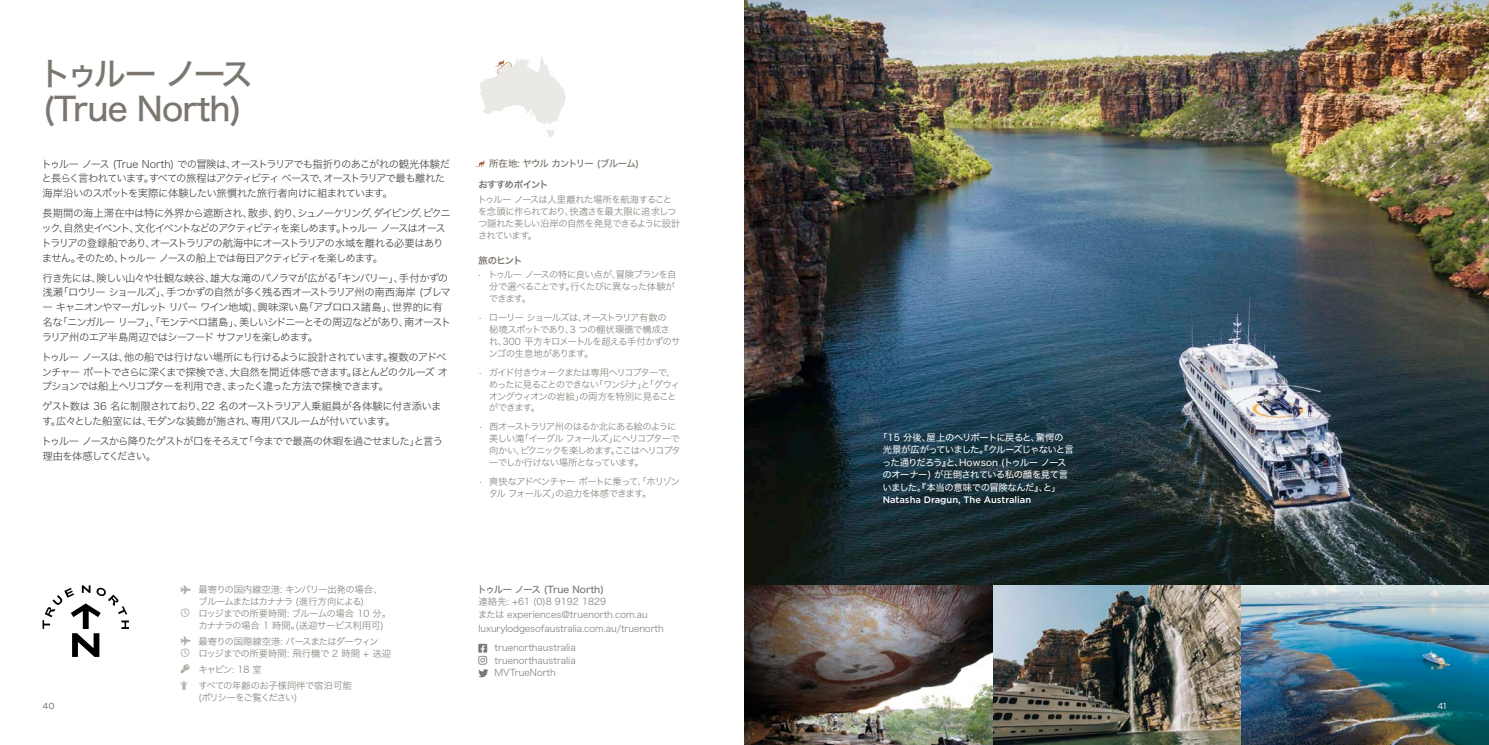
<style>
.page{position:relative;width:1489px;height:745px;background:#fff}
.page>*{position:absolute;margin:0;border:0;box-sizing:border-box;transform-origin:0 0}
.t1{font:32.5px/35px "Hiragino Sans W5";letter-spacing:-.035em;color:#7b766f}
.t2{font:10.38px/14.8px "Hiragino Sans W2";letter-spacing:-.085em;color:#333334}
.t3{font:10.38px/14.8px "Hiragino Sans W2";letter-spacing:-.06em;color:#333334}
.t4{font:9.38px/11.9px "Hiragino Sans W2";letter-spacing:-.06em;color:#7b766f}
.t5{font:9.38px/12.5px "Hiragino Sans W4";letter-spacing:-.055em;color:#fff}
.t6{font:9.38px/11.9px "Hiragino Sans W2";letter-spacing:-.1em;color:#7b766f}
.t7{font:9.38px/12.5px "Hiragino Sans W2";color:#7b766f}
.t8{font:9.38px/11.9px "Hiragino Sans W2";letter-spacing:-.09em;color:#7b766f}
.t9{font:9.38px/18.9px "Hiragino Sans W2";letter-spacing:-.005em;color:#7b766f}
.t10{font:9.38px/11.9px "Hiragino Sans W2";letter-spacing:-.085em;color:#7b766f}
.t11{font:9.38px/11.9px "Hiragino Sans W2";letter-spacing:-.095em;color:#7b766f}
.t12{font:500 9.38px "Gotham";color:#fff}
.t13{font:9.38px/16.1px "Hiragino Sans W2";letter-spacing:-.035em;color:#7b766f}
.t14{font:9.38px "Hiragino Sans W5";letter-spacing:-.01em;color:#7b766f}
.t15{font:9.38px "Hiragino Sans W5";letter-spacing:-.08em;color:#7b766f}
.t16{font:9.38px "Hiragino Sans W2";letter-spacing:-.115em;color:#7b766f}
.t17{font:9.38px "Hiragino Sans W6";letter-spacing:-.07em;color:#7b766f}
.t18{font:8.75px "Gotham";color:#636366}
.t19{font:8.75px "Gotham";color:#fff}
.s1{color:#9b958f}
</style>
<div class="page">
<img style="left:744px;top:0;width:744px;height:744px">
<svg style="left:480px;top:57px;width:86px;height:80px"></svg>
<svg style="left:43px;top:585px;width:86px;height:71px"></svg>
<svg style="left:475px;top:160px;width:9px;height:7px"></svg>
<h1 class="t1" style="left:39px;top:54px;width:215px">トゥルー ノース(True North)</h1>
<p class="t2" style="left:41px;top:155px;width:410px">トゥルー ノース (True North) での冒険は、オーストラリアでも指折りのあこがれの観光体験だと長らく言われています。すべての旅程はアクティビティ ベースで、オーストラリアで最も離れた海岸沿いのスポットを実際に体験したい旅慣れた旅行者向けに組まれています。</p>
<p class="t2" style="left:41px;top:205px;width:411px">長期間の海上滞在中は特に外界から遮断され、散歩、釣り、シュノーケリング、ダイビング、ピクニック、自然史イベント、文化イベントなどのアクティビティを楽しめます。トゥルー ノースはオーストラリアの登録船であり、オーストラリアの航海中にオーストラリアの水域を離れる必要はありません。そのため、トゥルー ノースの船上では毎日アクティビティを楽しめます。</p>
<p class="t2" style="left:42px;top:269px;width:411px">行き先には、険しい山々や壮観な峡谷、雄大な滝のパノラマが広がる「キンバリー」、手付かずの浅瀬「ロウリー ショールズ」、手つかずの自然が多く残る西オーストラリア州の南西海岸 (ブレマー キャニオンやマーガレット リバー ワイン地域)、興味深い島「アブロロス諸島」、世界的に有名な「ニンガルー リーフ」、「モンテベロ諸島」、美しいシドニーとその周辺などがあり、南オーストラリア州のエア半島周辺ではシーフード サファリを楽しめます。</p>
<p class="t2" style="left:41px;top:348px;width:408px">トゥルー ノースは、他の船では行けない場所にも行けるように設計されています。複数のアドベンチャー ボートでさらに深くまで探検でき、大自然を間近体感できます。ほとんどのクルーズ オプションでは船上ヘリコプターを利用でき、まったく違った方法で探検できます。</p>
<p class="t3" style="left:42px;top:398px;width:401px">ゲスト数は 36 名に制限されており、22 名のオーストラリア人乗組員が各体験に付き添います。広々とした船室には、モダンな装飾が施され、専用バスルームが付いています。</p>
<p class="t2" style="left:41px;top:433px;width:403px">トゥルー ノースから降りたゲストが口をそろえて「今までで最高の休暇を過ごせました」と言う理由を体感してください。</p>
<p class="t15" style="left:489px;top:155px;width:151px">所在地: ヤウル カントリー (ブルーム)</p>
<p class="t17" style="left:478px;top:176px;width:72px">おすすめポイント</p>
<p class="t4" style="left:477px;top:193px;width:205px">トゥルー ノースは人里離れた場所を航海することを念頭に作られており、快適さを最大限に追求しつつ隠れた美しい沿岸の自然を発見できるように設計されています。</p>
<p class="t17" style="left:478px;top:251px;width:45px">旅のヒント</p>
<p class="t10" style="left:489px;top:268px;width:189px;text-indent:-11px"><span class="s1">•</span> トゥルー ノースの特に良い点が、冒険プランを自分で選べることです。行くたびに異なった体験ができます。</p>
<p class="t4" style="left:488px;top:311px;width:193px;text-indent:-10px"><span class="s1">•</span> ローリー ショールズは、オーストラリア有数の<br>秘境スポットであり、3 つの棚状環礁で構成され、300 平方キロメートルを超える手付かずのサンゴの生息地があります。</p>
<p class="t8" style="left:489px;top:365px;width:192px;text-indent:-11px"><span class="s1">•</span> ガイド付きウォークまたは専用ヘリコプターで、めったに見ることのできない「ワンジナ」と「グウィオングウィオンの岩絵」の両方を特別に見ることができます。</p>
<p class="t6" style="left:489px;top:420px;width:193px;text-indent:-11px"><span class="s1">•</span> 西オーストラリア州のはるか北にある絵のように美しい滝「イーグル フォールズ」にヘリコプターで向かい、ピクニックを楽しめます。ここはヘリコプターでしか行けない場所となっています。</p>
<p class="t11" style="left:488px;top:474px;width:193px;text-indent:-10px"><span class="s1">•</span> 爽快なアドベンチャー ボートに乗って、「ホリゾンタル フォールズ」の迫力を体感できます。</p>
<p class="t5" style="left:882px;top:430px;width:193px;text-indent:-4px">「15 分後、屋上のヘリポートに戻ると、驚愕の光景が広がっていました。『クルーズじゃないと言った通りだろう』と、Howson (トゥルーノースのオーナー) が圧倒されている私の顔を見て言いました。『本当の意味での冒険なんだ』、と」</p>
<p class="t12" style="left:882px;top:493px;width:150px">Natasha Dragun, The Australian</p>
<p class="t14" style="left:477px;top:580px;width:128px">トゥルー ノース (True North)</p>
<p class="t7" style="left:478px;top:594px;width:171px">連絡先: +61 (0)8 9192 1829<br>または experiences@truenorth.com.au</p>
<p class="t9" style="left:494px;top:618px;width:171px;text-indent:-16px">luxurylodgesofaustralia.com.au/truenorth truenorthaustralia</p>
<p class="t7" style="left:494px;top:652px;width:83px">truenorthaustralia<br>MVTrueNorth</p>
<p class="t4" style="left:198px;top:582px;width:194px">最寄りの国内線空港: キンバリー出発の場合、ブルームまたはカナナラ (進行方向による)<br>ロッジまでの所要時間: ブルームの場合 10 分。カナナラの場合 1 時間。(送迎サービス利用可)</p>
<p class="t4" style="left:198px;top:634px;width:194px">最寄りの国際線空港: パースまたはダーウィン<br>ロッジまでの所要時間: 飛行機で 2 時間 + 送迎</p>
<p class="t13" style="left:198px;top:660px;width:155px">キャビン: 18 室<br>すべての年齢のお子様同伴で宿泊可能</p>
<p class="t16" style="left:198px;top:688px;width:100px">(ポリシーをご覧ください)</p>
<p class="t18" style="left:43px;top:700px;width:14px">40</p>
<p class="t19" style="left:1437px;top:700px;width:10px">41</p>
</div>
